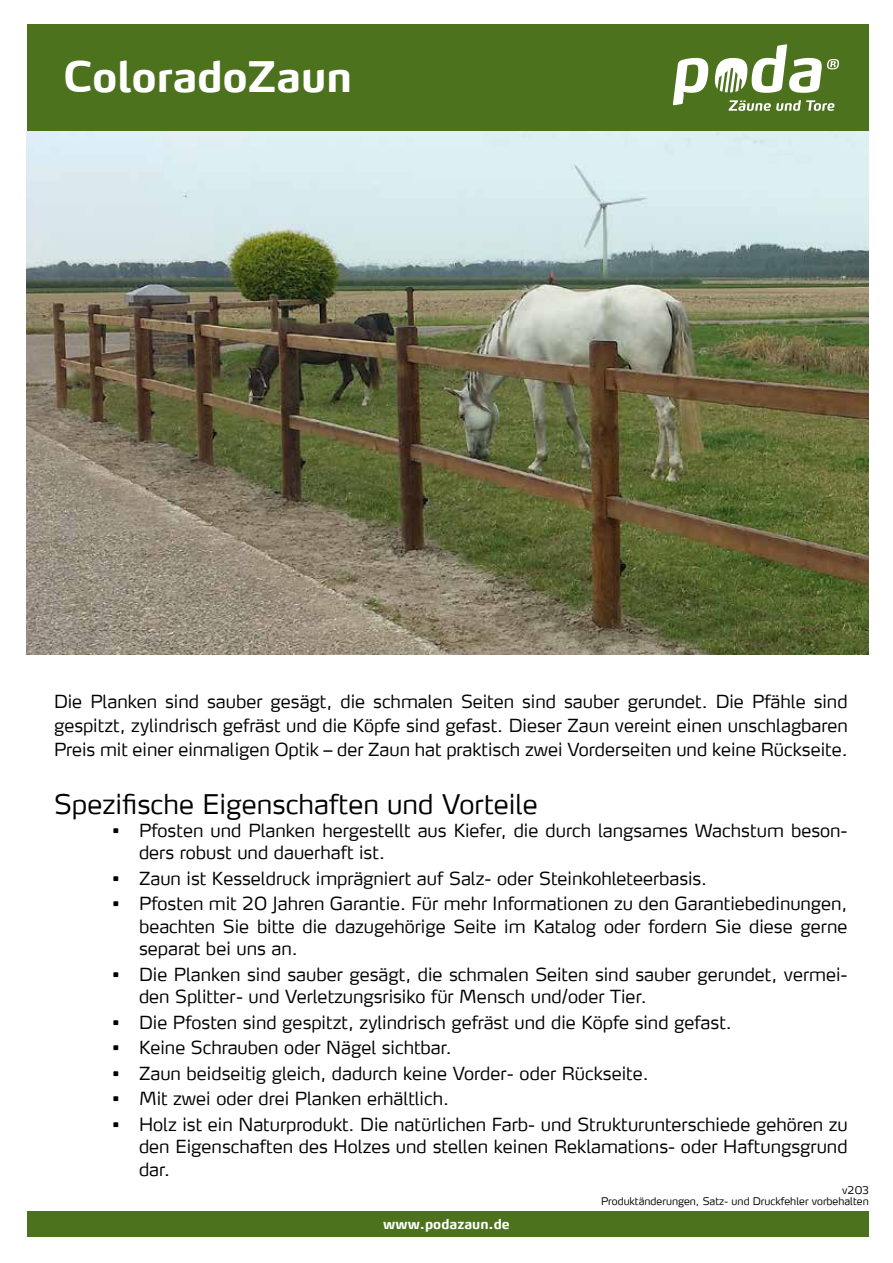
<style>
.page{position:relative;width:893px;height:1263px;background:#fff}
.page>*{position:absolute;margin:0;border:0;box-sizing:border-box;transform-origin:0 0}
.t1{font:700 42px "Max";color:#fff}
.t2{font:300 27px "Max LF";color:#000}
.t3{font:300 18px/22.5px "Max LF";color:#000;text-align:justify}
.t4{font:700 13.5px "Max";color:#fff}
.t5{font:300 10.5px "Max";color:#000}
.t6{font:300 10.5px "Max LF";color:#000}
</style>
<div class="page">
<div style="left:27px;top:24px;width:842px;height:110px;background:#4c721d"></div>
<div style="left:27px;top:1211px;width:842px;height:26px;background:#4c721d"></div>
<svg style="left:673px;top:58px;width:35px;height:47px"></svg>
<svg style="left:729px;top:100px;width:105px;height:11px"></svg>
<svg style="left:715px;top:44px;width:124px;height:49px"></svg>
<img style="left:27px;top:132px;width:842px;height:523px">
<h1 class="t1" style="left:63px;top:51px;width:290px">ColoradoZaun</h1>
<p class="t3" style="left:54px;top:689px;width:795px;line-height:24px">Die Planken sind sauber gesägt, die schmalen Seiten sind sauber gerundet. Die Pfähle sind gespitzt, zylindrisch gefräst und die Köpfe sind gefast. Dieser Zaun vereint einen unschlagbaren Preis mit einer einmaligen Optik – der Zaun hat praktisch zwei Vorderseiten und keine Rückseite.</p>
<h2 class="t2" style="left:54px;top:787px;width:485px">Spezifische Eigenschaften und Vorteile</h2>
<p class="t3" style="left:139px;top:818px;width:710px;text-indent:-27px">• Pfosten und Planken hergestellt aus Kiefer, die durch langsames Wachstum beson&shy;ders robust und dauerhaft ist.</p>
<p class="t3" style="left:112px;top:866px;width:597px">• Zaun ist Kesseldruck imprägniert auf Salz- oder Steinkohleteerbasis.</p>
<p class="t3" style="left:139px;top:892px;width:710px;text-indent:-27px">• Pfosten mit 20 Jahren Garantie. Für mehr Informationen zu den Garantiebedinungen, beachten Sie bitte die dazugehörige Seite im Katalog oder fordern Sie diese gerne separat bei uns an.</p>
<p class="t3" style="left:139px;top:962px;width:710px;text-indent:-27px">• Die Planken sind sauber gesägt, die schmalen Seiten sind sauber gerundet, vermei&shy;den Splitter- und Verletzungsrisiko für Mensch und/oder Tier.</p>
<p class="t3" style="left:112px;top:1010px;width:621px">• Die Pfosten sind gespitzt, zylindrisch gefräst und die Köpfe sind gefast.</p>
<p class="t3" style="left:112px;top:1036px;width:341px">• Keine Schrauben oder Nägel sichtbar.</p>
<p class="t3" style="left:112px;top:1061px;width:538px">• Zaun beidseitig gleich, dadurch keine Vorder- oder Rückseite.</p>
<p class="t3" style="left:112px;top:1087px;width:338px">• Mit zwei oder drei Planken erhältlich.</p>
<p class="t3" style="left:139px;top:1112px;width:710px;text-indent:-27px">• Holz ist ein Naturprodukt. Die natürlichen Farb- und Strukturunterschiede gehören zu den Eigenschaften des Holzes und stellen keinen Reklamations- oder Haftungsgrund dar.</p>
<p class="t6" style="left:842px;top:1183px;width:28px">v203</p>
<p class="t4" style="left:383px;top:1215px;width:128px">www.podazaun.de</p>
<p class="t5" style="left:601px;top:1194px;width:269px">Produktänderungen, Satz- und Druckfehler vorbehalten</p>
</div>
